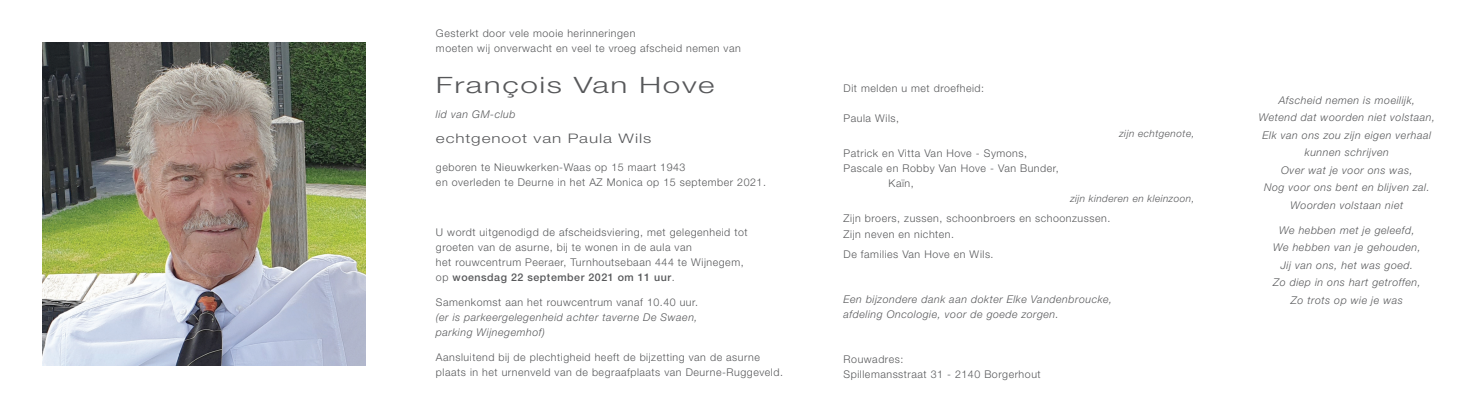
<style>
.page{position:relative;width:1471px;height:408px;background:#fff}
.page>*{position:absolute;margin:0;border:0;box-sizing:border-box;transform-origin:0 0}
.t1{font:300 22.5px "Helvetica Neue";letter-spacing:.05em;color:#57585a;scale:1.4 1}
.t2{font:300 13.12px "Helvetica Neue";letter-spacing:.05em;color:#57585a;scale:1.3 1}
.t3{font:300 10.62px/15px "Helvetica Neue";letter-spacing:.05em;color:#57585a}
.t4{font:italic 300 10.62px/17.5px "Helvetica Neue";letter-spacing:.05em;color:#57585a}
.t5{font:italic 300 10px "Helvetica Neue";letter-spacing:.05em;color:#57585a}
.s1{font-weight:500}
</style>
<div class="page">
<img style="left:43px;top:43px;width:322px;height:322px">
<p class="t3" style="left:436px;top:25px;width:306px">Gesterkt door vele mooie herinneringen<br>moeten wij onverwacht en veel te vroeg afscheid nemen van</p>
<h1 class="t1" style="left:436px;top:71px;width:200px">François Van Hove</h1>
<p class="t4" style="left:436px;top:105px;width:81px">lid van GM-club</p>
<p class="t2" style="left:436px;top:130px;width:167px">echtgenoot van Paula Wils</p>
<p class="t3" style="left:436px;top:159px;width:331px">geboren te Nieuwkerken-Waas op 15 maart 1943<br>en overleden te Deurne in het AZ Monica op 15 september 2021.</p>
<p class="t3" style="left:436px;top:224px;width:313px">U wordt uitgenodigd de afscheidsviering, met gelegenheid tot groeten van de asurne, bij te wonen in de aula van<br>het rouwcentrum Peeraer, Turnhoutsebaan 444 te Wijnegem, op <span class="s1">woensdag 22 september 2021 om 11 uur</span>.</p>
<p class="t3" style="left:436px;top:294px;width:264px">Samenkomst aan het rouwcentrum vanaf 10.40 uur.</p>
<p class="t4" style="left:436px;top:309px;width:263px;line-height:15px">(er is parkeergelegenheid achter taverne De Swaen, parking Wijnegemhof)</p>
<p class="t3" style="left:436px;top:349px;width:348px">Aansluitend bij de plechtigheid heeft de bijzetting van de asurne plaats in het urnenveld van de begraafplaats van Deurne-Ruggeveld.</p>
<p class="t3" style="left:843px;top:81px;width:142px">Dit melden u met droefheid:</p>
<p class="t3" style="left:843px;top:111px;width:57px">Paula Wils,</p>
<p class="t3" style="left:843px;top:146px;width:185px">Patrick en Vitta Van Hove - Symons,</p>
<p class="t3" style="left:843px;top:161px;width:217px">Pascale en Robby Van Hove - Van Bunder,</p>
<p class="t3" style="left:888px;top:176px;width:27px">Kaïn,</p>
<p class="t5" style="left:1119px;top:128px;width:76px">zijn echtgenote,</p>
<p class="t5" style="left:1070px;top:193px;width:126px">zijn kinderen en kleinzoon,</p>
<p class="t3" style="left:843px;top:211px;width:268px">Zijn broers, zussen, schoonbroers en schoonzussen.<br>Zijn neven en nichten.</p>
<p class="t3" style="left:843px;top:246px;width:151px">De families Van Hove en Wils.</p>
<p class="t4" style="left:843px;top:291px;width:270px;line-height:15px">Een bijzondere dank aan dokter Elke Vandenbroucke, afdeling Oncologie, voor de goede zorgen.</p>
<p class="t3" style="left:843px;top:351px;width:199px">Rouwadres:<br>Spillemansstraat 31 - 2140 Borgerhout</p>
<p class="t4" style="left:1258px;top:91px;width:178px;text-align:center">Afscheid nemen is moeilijk,<br>Wetend dat woorden niet volstaan,<br>Elk van ons zou zijn eigen verhaal kunnen schrijven<br>Over wat je voor ons was,<br>Nog voor ons bent en blijven zal.<br>Woorden volstaan niet</p>
<p class="t4" style="left:1273px;top:221px;width:149px;text-align:center">We hebben met je geleefd,<br>We hebben van je gehouden,<br>Jij van ons, het was goed.<br>Zo diep in ons hart getroffen,<br>Zo trots op wie je was</p>
</div>
